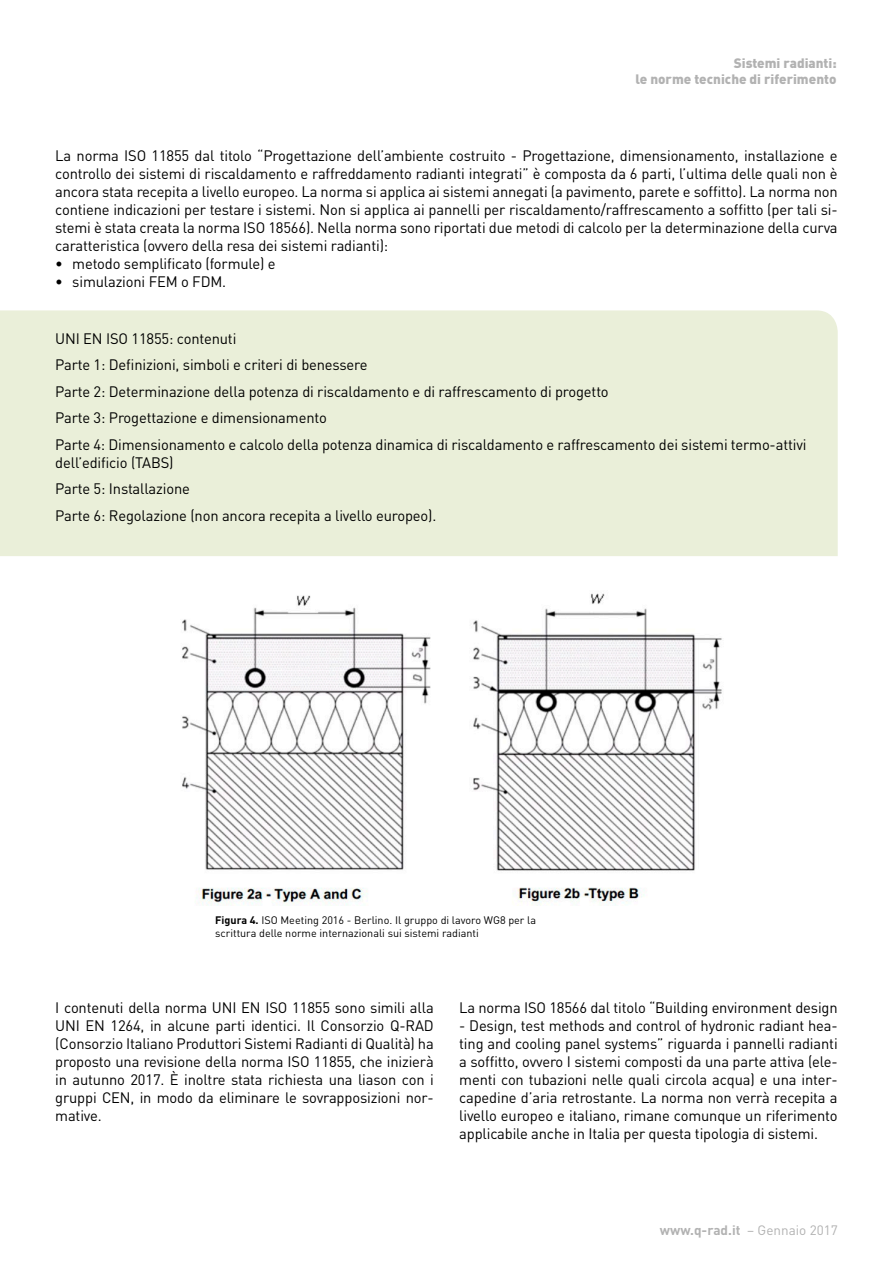
<style>
.page{position:relative;width:893px;height:1263px;background:#fff}
.page>*{position:absolute;margin:0;border:0;box-sizing:border-box;transform-origin:0 0}
.t1{font:15px/18px "DIN";letter-spacing:-.01em;color:#000;text-align:justify}
.t2{font:900 13.5px/16.2px "DIN";color:#b2b2b2;text-align:right}
.t3{font:700 13.5px "DIN";color:#b2b2b2}
.t4{font:10.8px/12.9px "DIN";color:#000}
.s1{font-weight:700}
.s2{font-weight:400}
</style>
<div class="page">
<div style="left:0;top:310px;width:838px;height:246px;background:#eaefd9"></div>
<img style="left:182px;top:593px;width:540px;height:312px">
<p class="t2" style="left:636px;top:55px;width:203px">Sistemi radianti:<br>le norme tecniche di riferimento</p>
<p class="t1" style="left:55px;top:146px;width:784px">La norma ISO 11855 dal titolo “Progettazione dell’ambiente costruito - Progettazione, dimensionamento, installazione e controllo dei sistemi di riscaldamento e raffreddamento radianti integrati” è composta da 6 parti, l’ultima delle quali non è ancora stata recepita a livello europeo. La norma si applica ai sistemi annegati (a pavimento, parete e soffitto). La norma non contiene indicazioni per testare i sistemi. Non si applica ai pannelli per riscaldamento/raffrescamento a soffitto (per tali si&shy;stemi è stata creata la norma ISO 18566). Nella norma sono riportati due metodi di calcolo per la determinazione della curva caratteristica (ovvero della resa dei sistemi radianti):</p>
<p class="t1" style="left:55px;top:254px;width:222px">• metodo semplificato (formule) e</p>
<p class="t1" style="left:55px;top:272px;width:172px">• simulazioni FEM o FDM.</p>
<p class="t1" style="left:55px;top:329px;width:183px">UNI EN ISO 11855: contenuti</p>
<p class="t1" style="left:55px;top:356px;width:314px">Parte 1: Definizioni, simboli e criteri di benessere</p>
<p class="t1" style="left:55px;top:382px;width:555px">Parte 2: Determinazione della potenza di riscaldamento e di raffrescamento di progetto</p>
<p class="t1" style="left:55px;top:409px;width:273px">Parte 3: Progettazione e dimensionamento</p>
<p class="t1" style="left:55px;top:435px;width:753px">Parte 4: Dimensionamento e calcolo della potenza dinamica di riscaldamento e raffrescamento dei sistemi termo-attivi dell’edificio (TABS)</p>
<p class="t1" style="left:55px;top:480px;width:136px">Parte 5: Installazione</p>
<p class="t1" style="left:55px;top:506px;width:383px">Parte 6: Regolazione (non ancora recepita a livello europeo).</p>
<p class="t4" style="left:215px;top:914px;width:322px"><span class="s1">Figura 4.</span> ISO Meeting 2016 - Berlino. Il gruppo di lavoro WG8 per la scrittura delle norme internazionali sui sistemi radianti</p>
<p class="t1" style="left:55px;top:998px;width:380px">I contenuti della norma UNI EN ISO 11855 sono simili alla UNI EN 1264, in alcune parti identici. Il Consorzio Q-RAD (Consorzio Italiano Produttori Sistemi Radianti di Qualità) ha proposto una revisione della norma ISO 11855, che inizierà in autunno 2017. È inoltre stata richiesta una liason con i gruppi CEN, in modo da eliminare le sovrapposizioni nor&shy;mative.</p>
<p class="t1" style="left:459px;top:998px;width:380px">La norma ISO 18566 dal titolo “Building environment design</p>
<p class="t1" style="left:459px;top:1016px;width:380px">- Design, test methods and control of hydronic radiant hea&shy;ting and cooling panel systems” riguarda i pannelli radianti a soffitto, ovvero I sistemi composti da una parte attiva (ele&shy;menti con tubazioni nelle quali circola acqua) e una inter&shy;capedine d’aria retrostante. La norma non verrà recepita a livello europeo e italiano, rimane comunque un riferimento applicabile anche in Italia per questa tipologia di sistemi.</p>
<p class="t3" style="left:660px;top:1221px;width:179px">www.q-rad.it <span class="s2">– Gennaio 2017</span></p>
</div>
